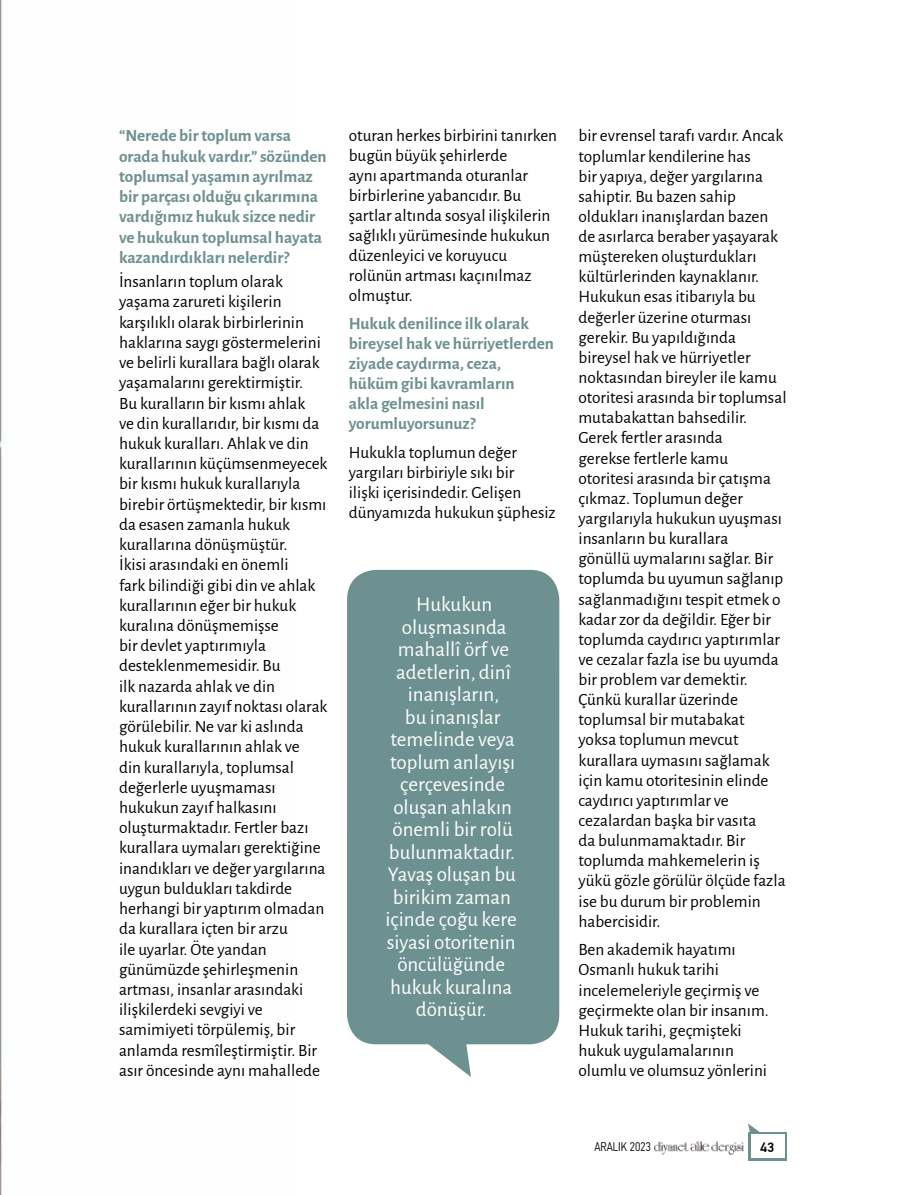
<style>
.page{position:relative;width:906px;height:1195px;background:#fff}
.page>*{position:absolute;margin:0;border:0;box-sizing:border-box;transform-origin:0 0}
.t1{font:21px/22.5px "Alegreya Sans";color:#fff;text-align:center}
.t2{font:17.25px/20.1px "Alegreya Sans";color:#000}
.t3{font:700 17.25px/20.2px "Alegreya Sans";color:#6d9190}
.t4{font:500 13.5px "PF Din Text Pro";color:#000}
.t5{font:300 12.45px "PF Din Text Cond Pro";color:#000}
</style>
<div class="page">
<img style="left:0;top:0;width:3px;height:1195px">
<div style="left:748px;top:1132px;width:39px;height:29px;background:#6d9190"></div>
<div style="left:751px;top:1134px;width:33px;height:24px;background:#fff"></div>
<svg style="left:748px;top:1123px;width:12px;height:9px"></svg>
<img style="left:654px;top:1140px;width:90px;height:15px">
<div style="left:347px;top:570px;width:212px;height:474px;background:#6d9190;border-radius:29px"></div>
<svg style="left:423px;top:1044px;width:48px;height:33px"></svg>
<p class="t3" style="left:119px;top:124px;width:209px">“Nerede bir toplum varsa orada hukuk vardır.” sözünden toplumsal yaşamın ayrılmaz bir parçası olduğu çıkarımına vardığımız hukuk sizce nedir ve hukukun toplumsal hayata kazandırdıkları nelerdir?</p>
<p class="t2" style="left:119px;top:271px;width:210px">İnsanların toplum olarak yaşama zarureti kişilerin karşılıklı olarak birbirlerinin haklarına saygı göstermelerini ve belirli kurallara bağlı olarak yaşamalarını gerektirmiştir.<br>Bu kuralların bir kısmı ahlak<br>ve din kurallarıdır, bir kısmı da hukuk kuralları. Ahlak ve din kurallarının küçümsenmeyecek bir kısmı hukuk kurallarıyla birebir örtüşmektedir, bir kısmı da esasen zamanla hukuk kurallarına dönüşmüştür.<br>İkisi arasındaki en önemli<br>fark bilindiği gibi din ve ahlak kurallarının eğer bir hukuk kuralına dönüşmemişse<br>bir devlet yaptırımıyla desteklenmemesidir. Bu<br>ilk nazarda ahlak ve din kurallarının zayıf noktası olarak görülebilir. Ne var ki aslında hukuk kurallarının ahlak ve<br>din kurallarıyla, toplumsal değerlerle uyuşmaması hukukun zayıf halkasını oluşturmaktadır. Fertler bazı kurallara uymaları gerektiğine inandıkları ve değer yargılarına uygun buldukları takdirde herhangi bir yaptırım olmadan da kurallara içten bir arzu<br>ile uyarlar. Öte yandan günümüzde şehirleşmenin artması, insanlar arasındaki ilişkilerdeki sevgiyi ve samimiyeti törpülemiş, bir anlamda resmîleştirmiştir. Bir asır öncesinde aynı mahallede</p>
<p class="t2" style="left:349px;top:125px;width:210px">oturan herkes birbirini tanırken bugün büyük şehirlerde<br>aynı apartmanda oturanlar birbirlerine yabancıdır. Bu şartlar altında sosyal ilişkilerin sağlıklı yürümesinde hukukun düzenleyici ve koruyucu rolünün artması kaçınılmaz olmuştur.</p>
<p class="t3" style="left:349px;top:313px;width:207px">Hukuk denilince ilk olarak bireysel hak ve hürriyetlerden ziyade caydırma, ceza, hüküm gibi kavramların<br>akla gelmesini nasıl yorumluyorsunuz?</p>
<p class="t2" style="left:349px;top:441px;width:208px">Hukukla toplumun değer yargıları birbiriyle sıkı bir<br>ilişki içerisindedir. Gelişen dünyamızda hukukun şüphesiz</p>
<p class="t1" style="left:385px;top:592px;width:133px">Hukukun oluşmasında mahallî örf ve adetlerin, dinî inanışların,<br>bu inanışlar temelinde veya toplum anlayışı çerçevesinde oluşan ahlakın önemli bir rolü bulunmaktadır.<br>Yavaş oluşan bu birikim zaman içinde çoğu kere siyasi otoritenin öncülüğünde hukuk kuralına dönüşür.</p>
<p class="t2" style="left:578px;top:125px;width:210px">bir evrensel tarafı vardır. Ancak toplumlar kendilerine has<br>bir yapıya, değer yargılarına sahiptir. Bu bazen sahip oldukları inanışlardan bazen de asırlarca beraber yaşayarak müştereken oluşturdukları kültürlerinden kaynaklanır.<br>Hukukun esas itibarıyla bu değerler üzerine oturması gerekir. Bu yapıldığında bireysel hak ve hürriyetler noktasından bireyler ile kamu otoritesi arasında bir toplumsal mutabakattan bahsedilir.<br>Gerek fertler arasında<br>gerekse fertlerle kamu otoritesi arasında bir çatışma çıkmaz. Toplumun değer yargılarıyla hukukun uyuşması insanların bu kurallara<br>gönüllü uymalarını sağlar. Bir toplumda bu uyumun sağlanıp sağlanmadığını tespit etmek o kadar zor da değildir. Eğer bir toplumda caydırıcı yaptırımlar ve cezalar fazla ise bu uyumda bir problem var demektir.<br>Çünkü kurallar üzerinde toplumsal bir mutabakat yoksa toplumun mevcut kurallara uymasını sağlamak için kamu otoritesinin elinde caydırıcı yaptırımlar ve cezalardan başka bir vasıta<br>da bulunmamaktadır. Bir toplumda mahkemelerin iş yükü gözle görülür ölçüde fazla ise bu durum bir problemin habercisidir.</p>
<p class="t2" style="left:578px;top:939px;width:192px">Ben akademik hayatımı<br>Osmanlı hukuk tarihi incelemeleriyle geçirmiş ve geçirmekte olan bir insanım.<br>Hukuk tarihi, geçmişteki hukuk uygulamalarının olumlu ve olumsuz yönlerini</p>
<p class="t5" style="left:594px;top:1140px;width:58px">ARALIK 2023</p>
<p class="t4" style="left:760px;top:1139px;width:16px">43</p>
</div>
